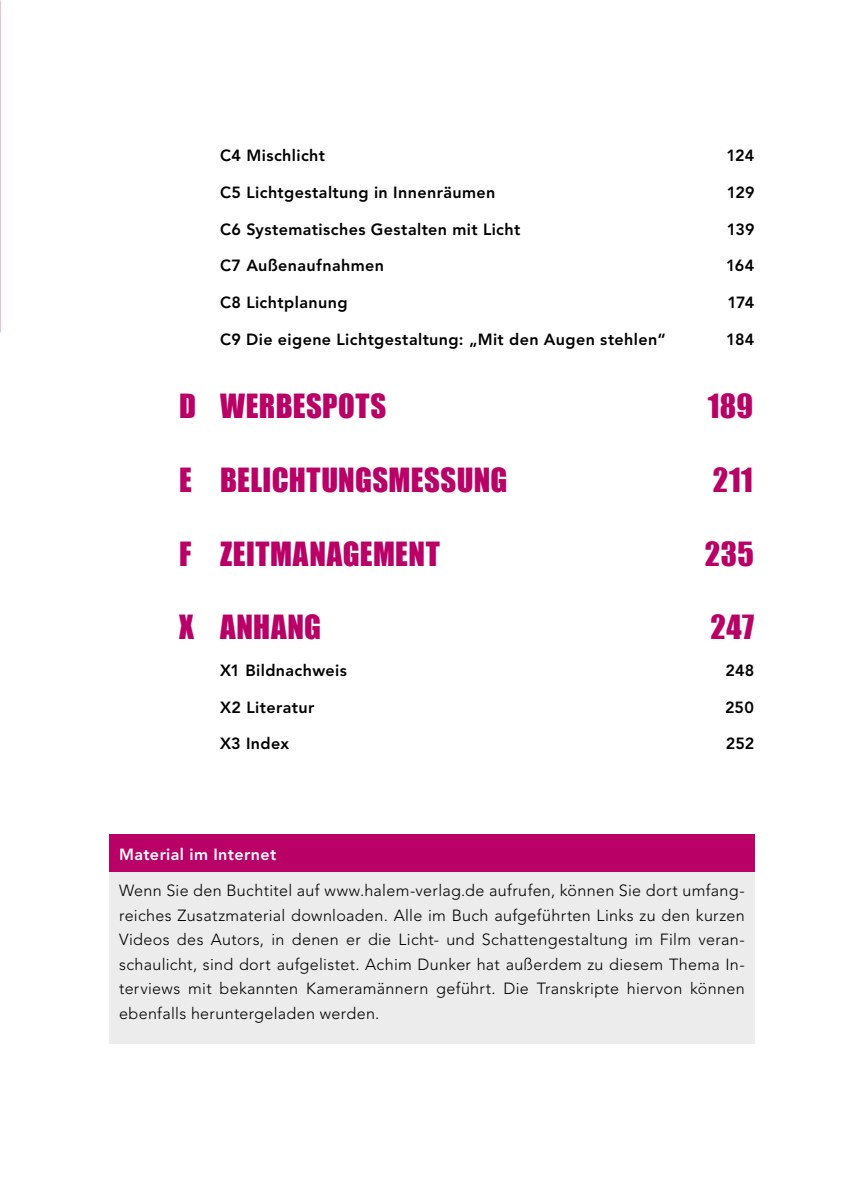
<style>
.page{position:relative;width:844px;height:1191px;background:#fff}
.page>*{position:absolute;margin:0;border:0;box-sizing:border-box;transform-origin:0 0}
.t1{font:30.62px "Impact";letter-spacing:.015em;color:#b90066}
.t2{font:300 16.1px/24.5px "Avenir LT Pro";letter-spacing:.02em;color:#000;text-align:justify}
.t3{font:800 16.1px "Avenir LT Pro";letter-spacing:.025em;color:#000}
.t4{font:800 16.1px "Avenir LT Pro";letter-spacing:.025em;color:#fff}
</style>
<div class="page">
<div style="left:109px;top:835px;width:645px;height:37px;background:#b90066"></div>
<div style="left:109px;top:872px;width:645px;height:171px;background:#ececed"></div>
<p class="t3" style="left:220px;top:146px;width:107px">C4 Mischlicht</p>
<p class="t3" style="left:726px;top:146px;width:29px">124</p>
<p class="t3" style="left:220px;top:183px;width:277px">C5 Lichtgestaltung in Innenräumen</p>
<p class="t3" style="left:726px;top:183px;width:29px">129</p>
<p class="t3" style="left:220px;top:219px;width:302px">C6 Systematisches Gestalten mit Licht</p>
<p class="t3" style="left:726px;top:219px;width:29px">139</p>
<p class="t3" style="left:220px;top:256px;width:165px">C7 Außenaufnahmen</p>
<p class="t3" style="left:726px;top:256px;width:30px">164</p>
<p class="t3" style="left:220px;top:293px;width:129px">C8 Lichtplanung</p>
<p class="t3" style="left:727px;top:293px;width:28px">174</p>
<p class="t3" style="left:220px;top:330px;width:447px">C9 Die eigene Lichtgestaltung: „Mit den Augen stehlen“</p>
<p class="t3" style="left:726px;top:330px;width:30px">184</p>
<h1 class="t1" style="left:179px;top:383px;width:209px">D WERBESPOTS</h1>
<h1 class="t1" style="left:707px;top:383px;width:47px">189</h1>
<h1 class="t1" style="left:179px;top:456px;width:329px">E BELICHTUNGSMESSUNG</h1>
<h1 class="t1" style="left:712px;top:456px;width:42px">211</h1>
<h1 class="t1" style="left:179px;top:530px;width:262px">F ZEITMANAGEMENT</h1>
<h1 class="t1" style="left:704px;top:530px;width:50px">235</h1>
<h1 class="t1" style="left:179px;top:603px;width:143px">X ANHANG</h1>
<h1 class="t1" style="left:710px;top:603px;width:45px">247</h1>
<p class="t3" style="left:220px;top:660px;width:128px">X1 Bildnachweis</p>
<p class="t3" style="left:725px;top:660px;width:30px">248</p>
<p class="t3" style="left:220px;top:697px;width:96px">X2 Literatur</p>
<p class="t3" style="left:724px;top:697px;width:30px">250</p>
<p class="t3" style="left:220px;top:734px;width:70px">X3 Index</p>
<p class="t3" style="left:725px;top:734px;width:30px">252</p>
<p class="t4" style="left:119px;top:844px;width:158px">Material im Internet</p>
<p class="t2" style="left:119px;top:878px;width:627px">Wenn Sie den Buchtitel auf www.halem-verlag.de aufrufen, können Sie dort umfang&shy;reiches Zusatzmaterial downloaden. Alle im Buch aufgeführten Links zu den kurzen Videos des Autors, in denen er die Licht- und Schattengestaltung im Film veran&shy;schaulicht, sind dort aufgelistet. Achim Dunker hat außerdem zu diesem Thema In&shy;terviews mit bekannten Kameramännern geführt. Die Transkripte hiervon können ebenfalls heruntergeladen werden.</p>
</div>
